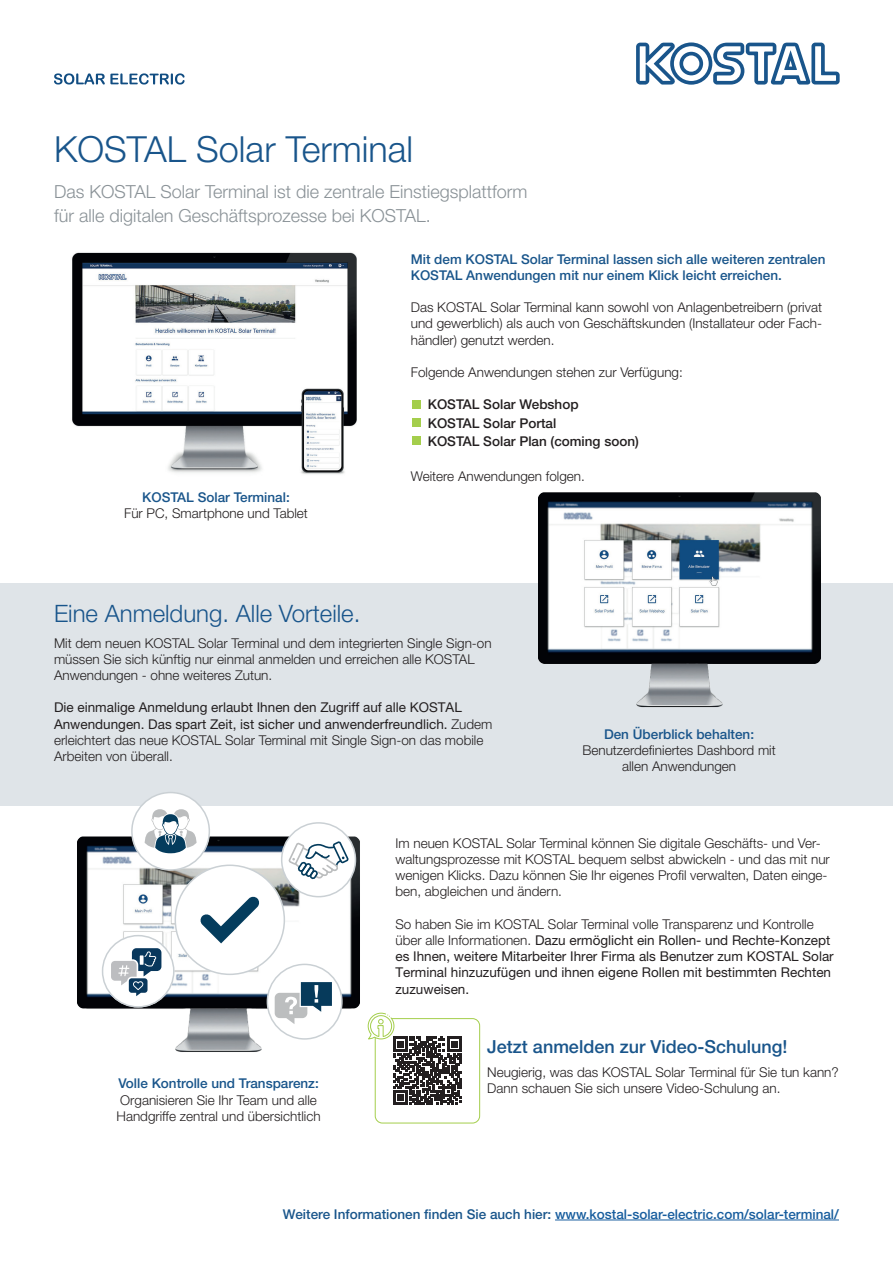
<style>
.page{position:relative;width:893px;height:1263px;background:#fff}
.page>*{position:absolute;margin:0;border:0;box-sizing:border-box;transform-origin:0 0}
.t1{font:300 36px "Helvetica Neue LT Pro";color:#19558b}
.t2{font:300 24px "Helvetica Neue LT Pro";color:#19558b}
.t3{font:300 18px/24px "Helvetica Neue LT Pro";color:#8a9297}
.t4{font:500 18px "Helvetica Neue LT Pro";color:#19558b}
.t5{font:300 13.5px/16.2px "Helvetica Neue LT Pro";color:#231f20}
.t6{font:13.5px/16.2px "Helvetica Neue LT Pro";color:#231f20}
.t7{font:500 13.5px/16.2px "Helvetica Neue LT Pro";color:#19558b}
.t8{font:500 13.5px "Helvetica Neue LT Std";color:#175d9e}
.t9{font:500 13.5px/18.3px "Helvetica Neue LT Pro";color:#231f20}
.s1{font-weight:300}
.s2{color:#19558b}
</style>
<div class="page">
<svg style="left:54px;top:73px;width:131px;height:12px"></svg>
<svg style="left:636px;top:42px;width:204px;height:43px"></svg>
<img style="left:72px;top:252px;width:285px;height:222px">
<div style="left:0;top:583px;width:893px;height:223px;background:#dfe4e8"></div>
<img style="left:538px;top:492px;width:283px;height:216px">
<img style="left:77px;top:794px;width:306px;height:329px">
<div style="left:282px;top:823px;width:73px;height:74px;background:#fff;border-radius:50%"></div>
<svg style="left:287px;top:840px;width:63px;height:41px"></svg>
<div style="left:281px;top:822px;width:75px;height:75px;border:2px solid #cad0d4;border-radius:50%"></div>
<div style="left:132px;top:792px;width:78px;height:78px;background:#fff;border-radius:50%"></div>
<svg style="left:145px;top:809px;width:52px;height:44px"></svg>
<div style="left:131px;top:792px;width:79px;height:79px;border:2px solid #cad0d4;border-radius:50%"></div>
<div style="left:268px;top:964px;width:74px;height:75px;background:#fff;border-radius:50%"></div>
<svg style="left:275px;top:982px;width:57px;height:42px"></svg>
<div style="left:267px;top:964px;width:76px;height:76px;border:2px solid #cad0d4;border-radius:50%"></div>
<div style="left:102px;top:935px;width:72px;height:72px;background:#fff;border-radius:50%"></div>
<svg style="left:109px;top:946px;width:54px;height:53px"></svg>
<div style="left:102px;top:935px;width:73px;height:72px;border:2px solid #cad0d4;border-radius:50%"></div>
<div style="left:175px;top:865px;width:109px;height:109px;background:#fff;border-radius:50%"></div>
<svg style="left:200px;top:896px;width:59px;height:47px"></svg>
<div style="left:175px;top:864px;width:110px;height:111px;border:2px solid #cad0d4;border-radius:50%"></div>
<hr style="left:555px;top:1219px;width:284px;height:1px;background:#175d9e">
<div style="left:412px;top:400px;width:9px;height:9px;background:#a4ce4c"></div>
<div style="left:413px;top:418px;width:8px;height:9px;background:#a4ce4c"></div>
<div style="left:412px;top:436px;width:9px;height:9px;background:#a4ce4c"></div>
<div style="left:375px;top:1018px;width:105px;height:105px;border:1px solid #a4ce4c;border-radius:7px"></div>
<svg style="left:368px;top:1013px;width:93px;height:92px"></svg>
<h1 class="t1" style="left:54px;top:127px;width:361px">KOSTAL Solar Terminal</h1>
<h3 class="t3" style="left:54px;top:179px;width:475px">Das KOSTAL Solar Terminal ist die zentrale Einstiegsplattform für alle digitalen Geschäftsprozesse bei KOSTAL.</h3>
<p class="t7" style="left:142px;top:489px;width:149px">KOSTAL Solar Terminal:</p>
<p class="t5" style="left:124px;top:505px;width:185px">Für PC, Smartphone und Tablet</p>
<p class="t7" style="left:411px;top:250px;width:416px">Mit dem KOSTAL Solar Terminal lassen sich alle weiteren zentralen<br>KOSTAL Anwendungen mit nur einem Klick leicht erreichen.</p>
<p class="t5" style="left:411px;top:299px;width:413px;text-align:justify">Das KOSTAL Solar Terminal kann sowohl von Anlagenbetreibern (privat und gewerblich) als auch von Geschäftskunden (Installateur oder Fach&shy;händler) genutzt werden.</p>
<p class="t5" style="left:411px;top:364px;width:274px">Folgende Anwendungen stehen zur Verfügung:</p>
<p class="t9" style="left:428px;top:395px;width:213px">KOSTAL Solar Webshop<br>KOSTAL Solar Portal<br>KOSTAL Solar Plan (coming soon)</p>
<p class="t5" style="left:411px;top:467px;width:176px">Weitere Anwendungen folgen.</p>
<h2 class="t2" style="left:54px;top:599px;width:308px">Eine Anmeldung. Alle Vorteile.</h2>
<p class="t5" style="left:54px;top:634px;width:439px">Mit dem neuen KOSTAL Solar Terminal und dem integrierten Single Sign-on müssen Sie sich künftig nur einmal anmelden und erreichen alle KOSTAL<br>Anwendungen - ohne weiteres Zutun.</p>
<p class="t6" style="left:54px;top:699px;width:440px">Die einmalige Anmeldung erlaubt Ihnen den Zugriff auf alle KOSTAL Anwendungen. Das spart Zeit, ist sicher und anwenderfreundlich. <span class="s1">Zudem erleichtert das neue KOSTAL Solar Terminal mit Single Sign-on das mobile Arbeiten von überall.</span></p>
<p class="t7" style="left:604px;top:726px;width:152px">Den Überblick behalten:</p>
<p class="t5" style="left:582px;top:742px;width:195px;text-align:center">Benutzerdefiniertes Dashbord mit allen Anwendungen</p>
<p class="t7" style="left:118px;top:1075px;width:202px">Volle Kontrolle und Transparenz:</p>
<p class="t5" style="left:117px;top:1091px;width:206px">Organisieren Sie Ihr Team und alle<br>Handgriffe zentral und übersichtlich</p>
<p class="t5" style="left:395px;top:835px;width:436px">Im neuen KOSTAL Solar Terminal können Sie digitale Geschäfts- und Ver&shy;waltungsprozesse mit KOSTAL bequem selbst abwickeln - und das mit nur wenigen Klicks. Dazu können Sie Ihr eigenes Profil verwalten, Daten einge&shy;ben, abgleichen und ändern.</p>
<p class="t6" style="left:395px;top:916px;width:440px"><span class="s1">So haben Sie im KOSTAL Solar Terminal volle Transparenz und Kontrolle über alle Informationen.</span> Dazu ermöglicht ein Rollen- und Rechte-Konzept es Ihnen, weitere Mitarbeiter Ihrer Firma als Benutzer zum KOSTAL Solar Terminal hinzuzufügen und ihnen eigene Rollen mit bestimmten Rechten zuzuweisen.</p>
<h3 class="t4" style="left:487px;top:1035px;width:302px">Jetzt anmelden zur Video-Schulung!</h3>
<p class="t5" style="left:487px;top:1064px;width:353px">Neugierig, was das KOSTAL Solar Terminal für Sie tun kann?<br>Dann schauen Sie sich unsere Video-Schulung an.</p>
<p class="t8" style="left:283px;top:1206px;width:558px"><span class="s2">Weitere Informationen finden Sie auch hier:</span> www.kostal-solar-electric.com/solar-terminal/</p>
</div>
